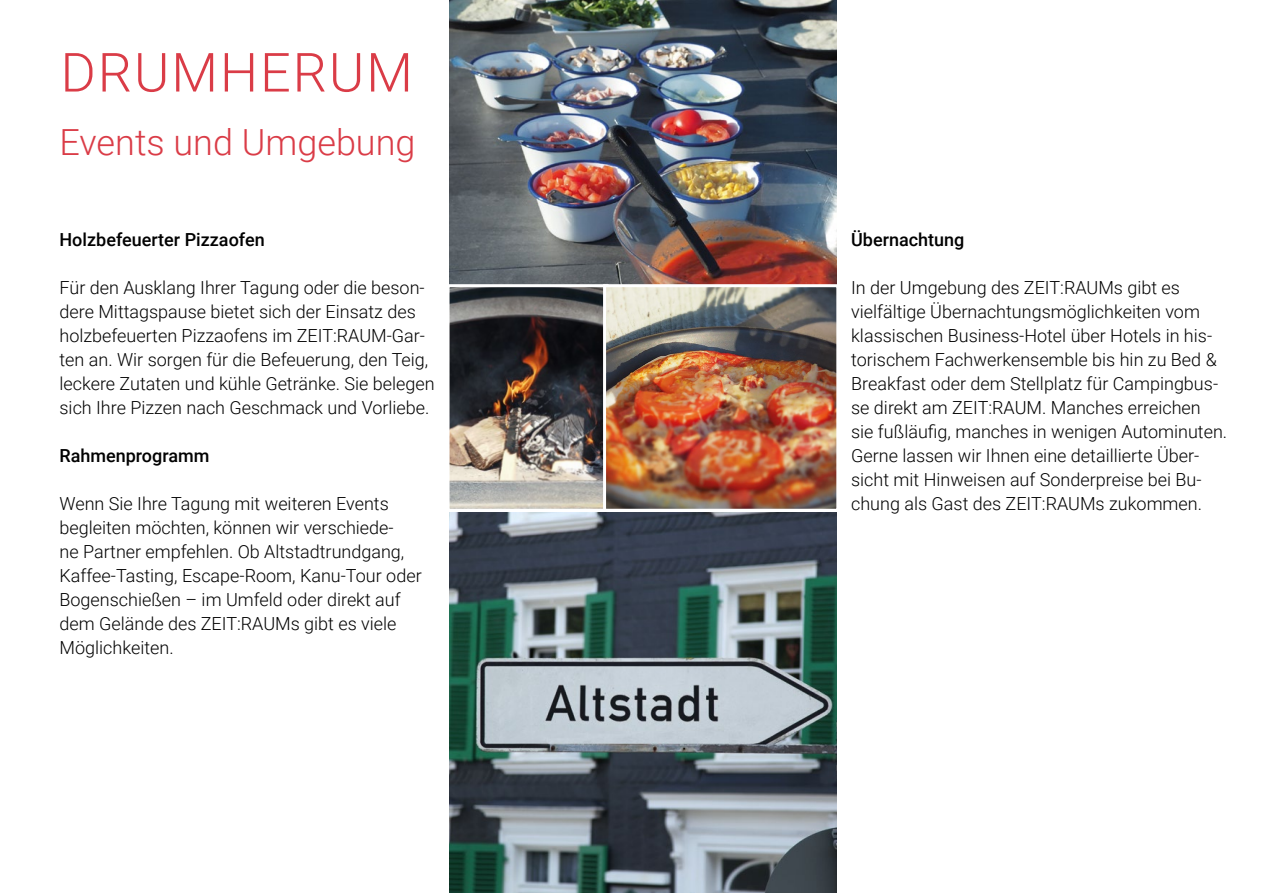
<style>
.page{position:relative;width:1263px;height:893px;background:#fff}
.page>*{position:absolute;margin:0;border:0;box-sizing:border-box;transform-origin:0 0}
.t1{font:300 54px "Roboto";letter-spacing:.035em;color:#da3c47}
.t2{font:300 36px "Roboto";color:#da3c47}
.t3{font:300 18px/24px "Roboto";color:#000}
.t4{font:500 18px "Roboto";color:#000}
</style>
<div class="page">
<img style="left:449px;top:513px;width:387px;height:380px">
<img style="left:449px;top:0;width:387px;height:283px">
<img style="left:449px;top:283px;width:152px;height:230px">
<img style="left:601px;top:283px;width:236px;height:230px">
<h1 class="t1" style="left:60px;top:35px;width:354px">DRUMHERUM</h1>
<h2 class="t2" style="left:60px;top:117px;width:357px">Events und Umgebung</h2>
<p class="t4" style="left:60px;top:227px;width:207px">Holzbefeuerter Pizzaofen</p>
<p class="t3" style="left:60px;top:275px;width:377px">Für den Ausklang Ihrer Tagung oder die beson&shy;dere Mittagspause bietet sich der Einsatz des holzbefeuerten Pizzaofens im ZEIT:RAUM-Gar&shy;ten an. Wir sorgen für die Befeuerung, den Teig, leckere Zutaten und kühle Getränke. Sie belegen sich Ihre Pizzen nach Geschmack und Vorliebe.</p>
<p class="t4" style="left:60px;top:443px;width:152px">Rahmenprogramm</p>
<p class="t3" style="left:60px;top:491px;width:364px">Wenn Sie Ihre Tagung mit weiteren Events begleiten möchten, können wir verschiede-<br>ne Partner empfehlen. Ob Altstadtrundgang, Kaffee-Tasting, Escape-Room, Kanu-Tour oder Bogenschießen – im Umfeld oder direkt auf dem Gelände des ZEIT:RAUMs gibt es viele Möglichkeiten.</p>
<p class="t4" style="left:851px;top:227px;width:115px">Übernachtung</p>
<p class="t3" style="left:851px;top:275px;width:378px">In der Umgebung des ZEIT:RAUMs gibt es vielfältige Übernachtungsmöglichkeiten vom klassischen Business-Hotel über Hotels in his&shy;torischem Fachwerkensemble bis hin zu Bed &amp; Breakfast oder dem Stellplatz für Campingbus&shy;se direkt am ZEIT:RAUM. Manches erreichen sie fußläufig, manches in wenigen Autominuten.<br>Gerne lassen wir Ihnen eine detaillierte Über&shy;sicht mit Hinweisen auf Sonderpreise bei Bu&shy;chung als Gast des ZEIT:RAUMs zukommen.</p>
</div>
